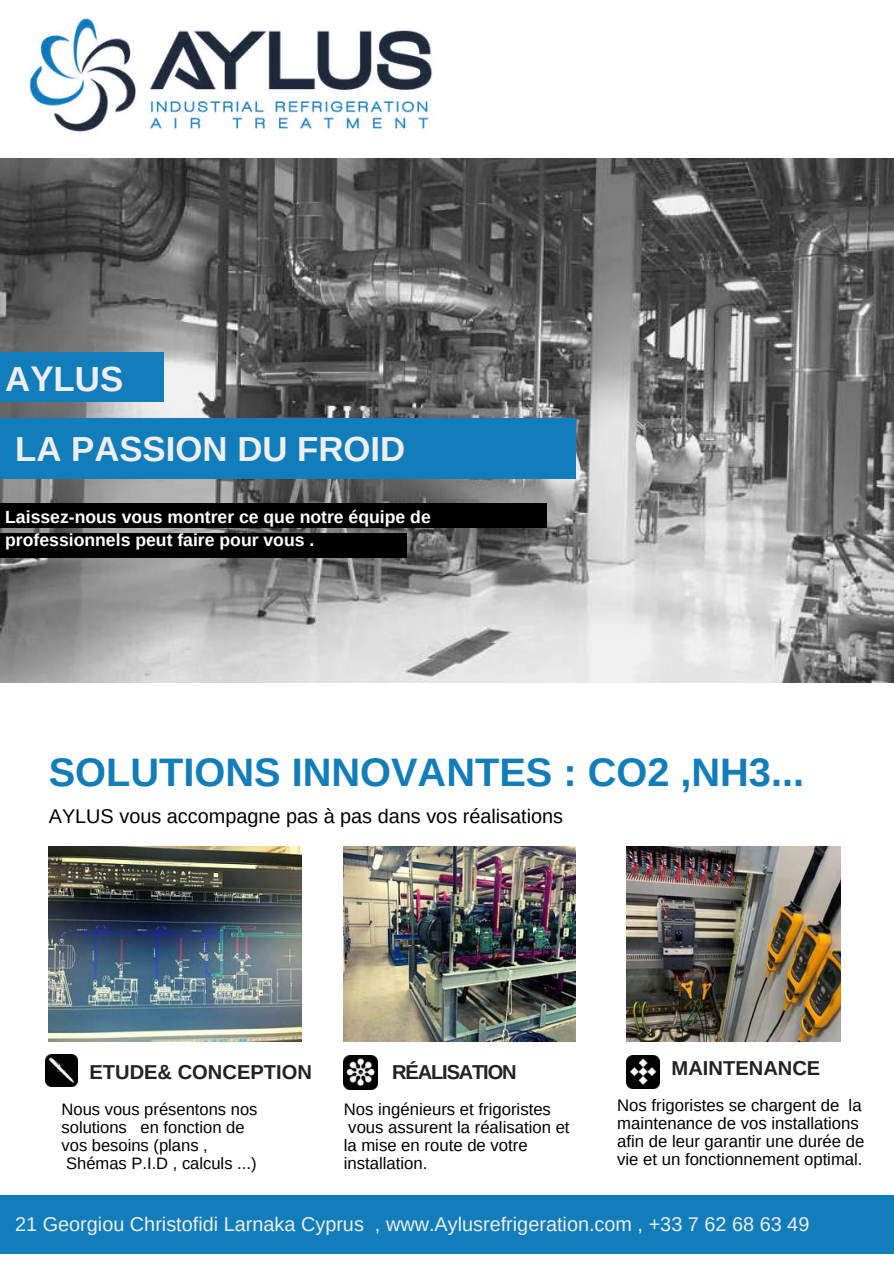
<style>
.page{position:relative;width:894px;height:1264px;background:#fff}
.page>*{position:absolute;margin:0;border:0;box-sizing:border-box;transform-origin:0 0}
.t1{font:700 39.75px "Arimo";color:#127dbb}
.t2{font:700 34.8px/69.2px "Arimo";color:#eee}
.t3{font:700 20.1px "Arimo";color:#222}
.t4{font:700 20.1px "Arimo";letter-spacing:-.06em;color:#222}
.t5{font:19.8px "Arimo";color:#eee}
.t6{font:19.8px "Arimo";color:#000}
.t7{font:700 17.55px/23.7px "Arimo";color:#fff}
.t8{font:16.65px/18px "Arimo";color:#000}
.t9{font:16.5px/18px "Arimo";color:#000}
</style>
<div class="page">
<img style="left:0;top:159px;width:893px;height:523px">
<div style="left:0;top:353px;width:163px;height:49px;background:#127dbb"></div>
<div style="left:0;top:417px;width:575px;height:61px;background:#127dbb"></div>
<div style="left:0;top:503px;width:546px;height:25px;background:#000"></div>
<div style="left:0;top:533px;width:406px;height:24px;background:#000"></div>
<img style="left:49px;top:846px;width:252px;height:195px">
<img style="left:343px;top:846px;width:232px;height:195px">
<img style="left:626px;top:846px;width:214px;height:195px">
<div style="left:0;top:1194px;width:893px;height:59px;background:#127dbb"></div>
<img style="left:46px;top:1054px;width:31px;height:31px">
<img style="left:343px;top:1055px;width:34px;height:34px">
<img style="left:626px;top:1055px;width:33px;height:33px">
<img style="left:29px;top:17px;width:404px;height:115px">
<h2 class="t2" style="left:5px;top:344px;width:401px">AYLUS<br>LA PASSION DU FROID</h2>
<p class="t7" style="left:5px;top:505px;width:427px">Laissez-nous vous montrer ce que notre équipe de professionnels peut faire pour vous .</p>
<h1 class="t1" style="left:49px;top:749px;width:756px">SOLUTIONS INNOVANTES : CO2 ,NH3...</h1>
<p class="t6" style="left:49px;top:805px;width:516px">AYLUS vous accompagne pas à pas dans vos réalisations</p>
<p class="t3" style="left:89px;top:1060px;width:224px">ETUDE&amp; CONCEPTION</p>
<p class="t4" style="left:392px;top:1060px;width:126px">RÉALISATION</p>
<p class="t3" style="left:671px;top:1056px;width:150px">MAINTENANCE</p>
<p class="t9" style="left:61px;top:1099px;width:197px">Nous vous présentons nos solutions en fonction de vos besoins (plans ,<br>Shémas P.I.D , calculs ...)</p>
<p class="t8" style="left:343px;top:1099px;width:227px">Nos ingénieurs et frigoristes vous assurent la réalisation et la mise en route de votre installation.</p>
<p class="t8" style="left:617px;top:1096px;width:249px">Nos frigoristes se chargent de la maintenance de vos installations afin de leur garantir une durée de vie et un fonctionnement optimal.</p>
<p class="t5" style="left:15px;top:1213px;width:795px">21 Georgiou Christofidi Larnaka Cyprus , www.Aylusrefrigeration.com , +33 7 62 68 63 49</p>
</div>
